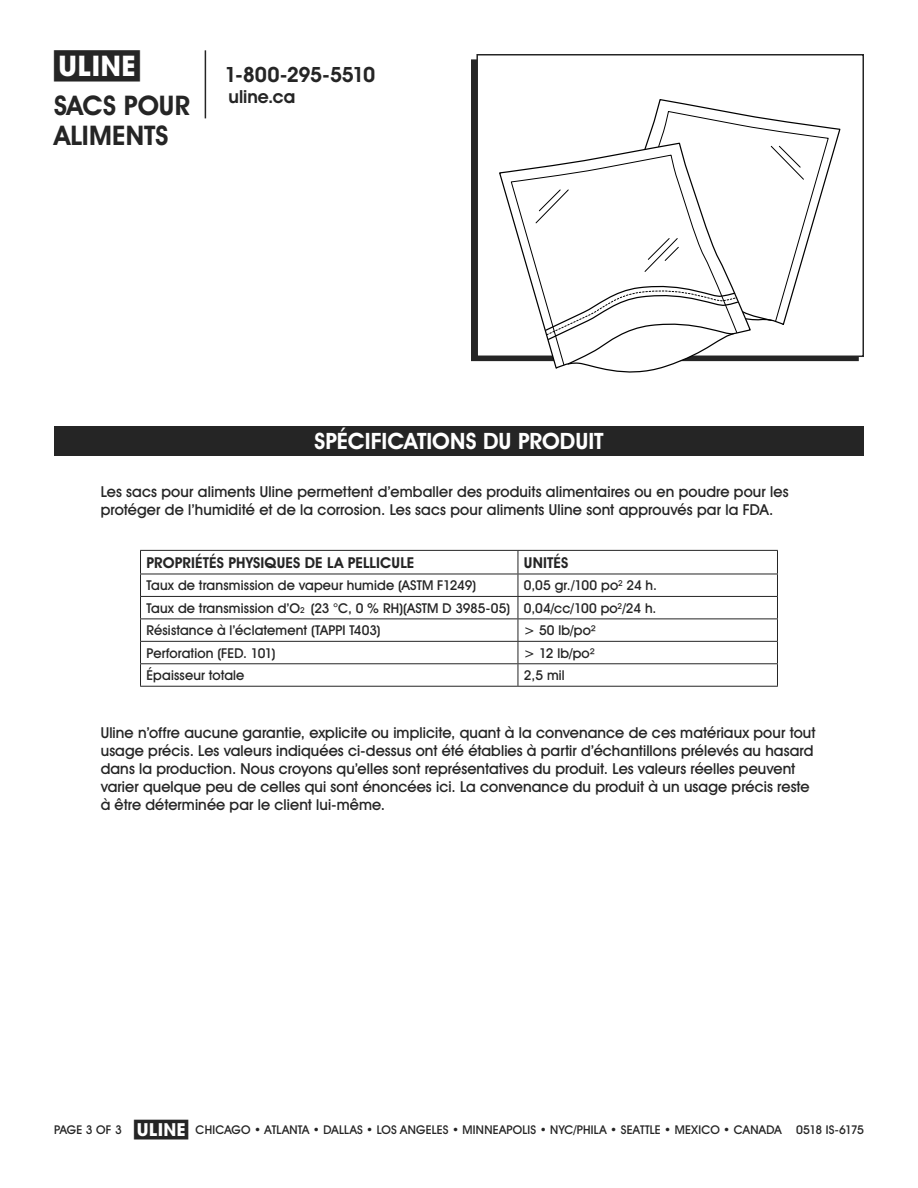
<style>
.page{position:relative;width:918px;height:1188px;background:#fff}
.page>*{position:absolute;margin:0;border:0;box-sizing:border-box;transform-origin:0 0}
.t1{font:700 28.5px "Uline Two Knine";color:#252525}
.t2{font:700 27px/30px "Uline Two Knine";color:#252525}
.t3{font:700 22.5px "Uline Two Knine";color:#fff}
.t4{font:700 21px "Uline Two Knine";letter-spacing:-.02em;color:#252525}
.t5{font:700 18px "Uline Two Knine";color:#252525}
.t6{font:15px/18px "Uline Two Knine";letter-spacing:.005em;color:#252525}
.t7{font:700 15px "Uline Two Knine";letter-spacing:.01em;color:#252525}
.t8{font:13.5px/22.5px "Uline Two Knine";letter-spacing:.01em;color:#252525;text-align:justify}
.t9{font:12px "Uline Two Knine";letter-spacing:.015em;color:#252525}
.t10{font:12px "Uline Two Knine";letter-spacing:-.06em;color:#252525}
.s1{font-size:8.1px}
.s2{font-size:18px}
</style>
<div class="page">
<hr style="left:205px;top:50px;width:1px;height:68px;background:#252525">
<hr style="left:140px;top:550px;width:378px;height:1px;background:#252525">
<hr style="left:518px;top:550px;width:260px;height:1px;background:#252525">
<hr style="left:140px;top:596px;width:378px;height:1px;background:#252525">
<hr style="left:518px;top:596px;width:260px;height:1px;background:#252525">
<hr style="left:140px;top:619px;width:378px;height:1px;background:#252525">
<hr style="left:518px;top:619px;width:260px;height:1px;background:#252525">
<hr style="left:140px;top:641px;width:378px;height:1px;background:#252525">
<hr style="left:518px;top:641px;width:260px;height:1px;background:#252525">
<hr style="left:140px;top:663px;width:378px;height:1px;background:#252525">
<svg style="left:140px;top:551px;width:1px;height:135px"></svg>
<hr style="left:518px;top:663px;width:260px;height:1px;background:#252525">
<svg style="left:518px;top:551px;width:1px;height:135px"></svg>
<svg style="left:777px;top:551px;width:1px;height:135px"></svg>
<hr style="left:140px;top:686px;width:378px;height:1px;background:#252525">
<hr style="left:518px;top:686px;width:260px;height:1px;background:#252525">
<hr style="left:140px;top:574px;width:378px;height:1px;background:#252525">
<hr style="left:518px;top:574px;width:260px;height:1px;background:#252525">
<div style="left:54px;top:426px;width:810px;height:30px;background:#252525"></div>
<div style="left:476px;top:54px;width:388px;height:303px;border:2px solid #252525"></div>
<svg style="left:656px;top:100px;width:185px;height:225px"></svg>
<svg style="left:646px;top:111px;width:183px;height:211px"></svg>
<svg style="left:771px;top:146px;width:33px;height:34px"></svg>
<svg style="left:498px;top:143px;width:253px;height:230px"></svg>
<svg style="left:511px;top:155px;width:226px;height:211px"></svg>
<svg style="left:544px;top:281px;width:228px;height:84px"></svg>
<svg style="left:535px;top:189px;width:34px;height:34px"></svg>
<svg style="left:644px;top:238px;width:35px;height:34px"></svg>
<h1 class="t1" style="left:54px;top:49px;width:87px">π</h1>
<h2 class="t2" style="left:54px;top:90px;width:138px">SACS POUR<br>ALIMENTS</h2>
<h3 class="t4" style="left:224px;top:62px;width:152px">1-800-295-5510</h3>
<p class="t5" style="left:228px;top:86px;width:68px">uline.ca</p>
<h3 class="t3" style="left:314px;top:427px;width:291px">SPÉCIFICATIONS DU PRODUIT</h3>
<p class="t6" style="left:101px;top:483px;width:689px">Les sacs pour aliments Uline permettent d’emballer des produits alimentaires ou en poudre pour les protéger de l’humidité et de la corrosion. Les sacs pour aliments Uline sont approuvés par la FDA.</p>
<p class="t7" style="left:147px;top:554px;width:269px">PROPRIÉTÉS PHYSIQUES DE LA PELLICULE</p>
<p class="t7" style="left:524px;top:554px;width:46px">UNITÉS</p>
<p class="t8" style="left:147px;top:574px;width:331px">Taux de transmission de vapeur humide (ASTM F1249)</p>
<p class="t8" style="left:147px;top:574px;width:512px;text-indent:377px">0,05 gr./100 po<sup>2</sup> 24 h.<br>Taux de transmission d’O<span class="s1">2</span> (23 °C, 0 % RH)(ASTM D 3985-05) 0,04/cc/100 po<sup>2</sup>/24 h.<br>Résistance à l’éclatement (TAPPI T403)</p>
<p class="t8" style="left:524px;top:619px;width:74px">&gt; 50 lb/po²</p>
<p class="t8" style="left:147px;top:642px;width:130px">Perforation (FED. 101)</p>
<p class="t8" style="left:524px;top:642px;width:72px">&gt; 12 lb/po²</p>
<p class="t8" style="left:147px;top:664px;width:100px">Épaisseur totale</p>
<p class="t8" style="left:524px;top:664px;width:42px">2,5 mil</p>
<p class="t6" style="left:101px;top:724px;width:716px">Uline n’offre aucune garantie, explicite ou implicite, quant à la convenance de ces matériaux pour tout usage précis. Les valeurs indiquées ci-dessus ont été établies à partir d’échantillons prélevés au hasard dans la production. Nous croyons qu’elles sont représentatives du produit. Les valeurs réelles peuvent varier quelque peu de celles qui sont énoncées ici. La convenance du produit à un usage précis reste à être déterminée par le client lui-même.</p>
<p class="t9" style="left:134px;top:1122px;width:649px"><span class="s2">π</span> CHICAGO • ATLANTA • DALLAS • LOS ANGELES • MINNEAPOLIS • NYC/PHILA • SEATTLE • MEXICO • CANADA</p>
<p class="t9" style="left:54px;top:1122px;width:69px">PAGE 3 OF 3</p>
<p class="t10" style="left:796px;top:1122px;width:69px">0518 IS-6175</p>
</div>
